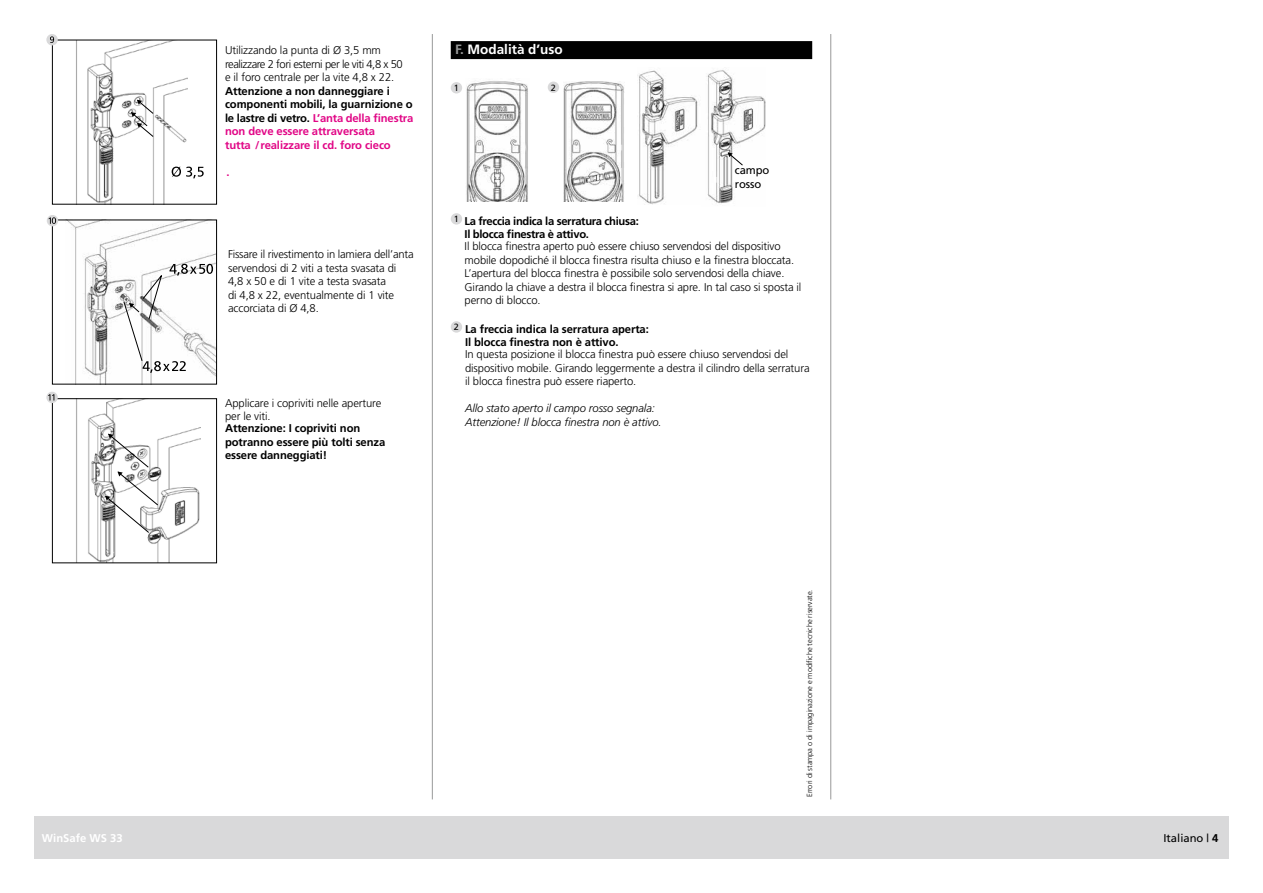
<style>
.page{position:relative;width:1263px;height:893px;background:#fff}
.page>*{position:absolute;margin:0;border:0;box-sizing:border-box;transform-origin:0 0}
.t1{font:700 13.5px "Frutiger";color:#fff}
.t2{font:300 11.25px/13.5px "Frutiger";letter-spacing:-.01em;color:#000}
.t3{font:700 11.25px/13.5px "Frutiger";letter-spacing:-.01em;color:#e10686}
.t4{font:700 11.25px/13.5px "Frutiger";letter-spacing:-.01em;color:#000}
.t5{font:italic 300 11.25px/13.5px "Frutiger";letter-spacing:-.01em;color:#000}
.t6{font:700 11.25px/13.5px "Frutiger";letter-spacing:-.03em;color:#000}
.t7{font:11.25px/13.5px "Frutiger";letter-spacing:-.01em;color:#000}
.t8{font:700 11.25px "Frutiger";color:#fff}
.t9{font:9px "Frutiger";color:#000}
.t10{font:300 7.5px "Frutiger";letter-spacing:-.01em;color:#000}
.s1{color:#000}
.s2{color:#989999}
.s3{font-weight:700}
</style>
<div class="page">
<hr style="left:432px;top:34px;width:1px;height:765px;background:#989999">
<hr style="left:830px;top:34px;width:1px;height:765px;background:#989999">
<div style="left:34px;top:816px;width:1195px;height:43px;background:#d9d9da"></div>
<img style="left:76px;top:400px;width:124px;height:161px">
<div style="left:52px;top:398px;width:165px;height:165px;border:1px solid #000"></div>
<svg style="left:105px;top:433px;width:53px;height:100px"></svg>
<svg style="left:46px;top:392px;width:12px;height:11px"></svg>
<svg style="left:48px;top:394px;width:6px;height:7px"></svg>
<img style="left:76px;top:42px;width:111px;height:160px">
<div style="left:52px;top:40px;width:165px;height:164px;border:1px solid #000"></div>
<svg style="left:172px;top:167px;width:32px;height:11px"></svg>
<svg style="left:131px;top:100px;width:23px;height:37px"></svg>
<div style="left:46px;top:34px;width:12px;height:11px;background:#d9d9da;border-radius:50%"></div>
<svg style="left:50px;top:36px;width:4px;height:7px"></svg>
<img style="left:68px;top:222px;width:147px;height:160px">
<div style="left:52px;top:220px;width:165px;height:164px;border:1px solid #000"></div>
<svg style="left:123px;top:264px;width:90px;height:109px"></svg>
<div style="left:47px;top:215px;width:11px;height:11px;background:#d9d9da;border-radius:50%"></div>
<svg style="left:48px;top:217px;width:8px;height:7px"></svg>
<div style="left:451px;top:41px;width:361px;height:18px;background:#000"></div>
<img style="left:466px;top:81px;width:62px;height:120px">
<img style="left:563px;top:81px;width:61px;height:121px">
<img style="left:639px;top:70px;width:127px;height:135px">
<svg style="left:727px;top:152px;width:16px;height:14px"></svg>
<div style="left:451px;top:82px;width:11px;height:11px;background:#d9d9da;border-radius:50%"></div>
<div style="left:548px;top:82px;width:11px;height:11px;background:#d9d9da;border-radius:50%"></div>
<div style="left:451px;top:213px;width:11px;height:12px;background:#d9d9da;border-radius:50%"></div>
<div style="left:451px;top:321px;width:11px;height:12px;background:#d9d9da;border-radius:50%"></div>
<p class="t2" style="left:225px;top:44px;width:179px">Utilizzando la punta di Ø 3,5 mm realizzare 2 fori esterni per le viti 4,8 x 50 e il foro centrale per la vite 4,8 x 22.</p>
<p class="t3" style="left:225px;top:84px;width:190px"><span class="s1">Attenzione a non danneggiare i componenti mobili, la guarnizione o le lastre di vetro.</span> L’anta della finestra non deve essere attraversata<br>tutta /realizzare il cd. foro cieco</p>
<p class="t3" style="left:226px;top:165px;width:5px">.</p>
<p class="t2" style="left:228px;top:248px;width:187px">Fissare il rivestimento in lamiera dell’anta servendosi di 2 viti a testa svasata di 4,8 x 50 e di 1 vite a testa svasata<br>di 4,8 x 22, eventualmente di 1 vite accorciata di Ø 4,8.</p>
<p class="t2" style="left:225px;top:396px;width:158px">Applicare i copriviti nelle aperture per le viti.</p>
<p class="t4" style="left:225px;top:422px;width:162px">Attenzione: I copriviti non potranno essere più tolti senza essere danneggiati!</p>
<p class="t1" style="left:455px;top:42px;width:109px"><span class="s2">F.</span> Modalità d’uso</p>
<p class="t9" style="left:454px;top:83px;width:7px">1</p>
<p class="t9" style="left:551px;top:82px;width:7px">2</p>
<p class="t7" style="left:735px;top:164px;width:36px">campo rosso</p>
<p class="t6" style="left:465px;top:214px;width:176px;text-indent:-11px"><sup>1</sup> La freccia indica la serratura chiusa:<br>Il blocca finestra è attivo.</p>
<p class="t2" style="left:465px;top:239px;width:338px">Il blocca finestra aperto può essere chiuso servendosi del dispositivo mobile dopodiché il blocca finestra risulta chiuso e la finestra bloccata.<br>L’apertura del blocca finestra è possibile solo servendosi della chiave.<br>Girando la chiave a destra il blocca finestra si apre. In tal caso si sposta il perno di blocco.</p>
<p class="t4" style="left:465px;top:322px;width:185px;text-indent:-11px"><sup>2</sup> La freccia indica la serratura aperta:<br>Il blocca finestra non è attivo.</p>
<p class="t2" style="left:465px;top:347px;width:346px">In questa posizione il blocca finestra può essere chiuso servendosi del dispositivo mobile. Girando leggermente a destra il cilindro della serratura il blocca finestra può essere riaperto.</p>
<p class="t5" style="left:465px;top:401px;width:198px">Allo stato aperto il campo rosso segnala:<br>Attenzione! Il blocca finestra non è attivo.</p>
<p class="t10" style="left:805px;top:797px;width:209px;rotate:-90deg">Errori di stampa o di impaginazione e modifiche tecniche riservate.</p>
<p class="t8" style="left:42px;top:831px;width:82px">WinSafe WS 33</p>
<p class="t7" style="left:1163px;top:831px;width:57px">Italiano | <span class="s3">4</span></p>
</div>
